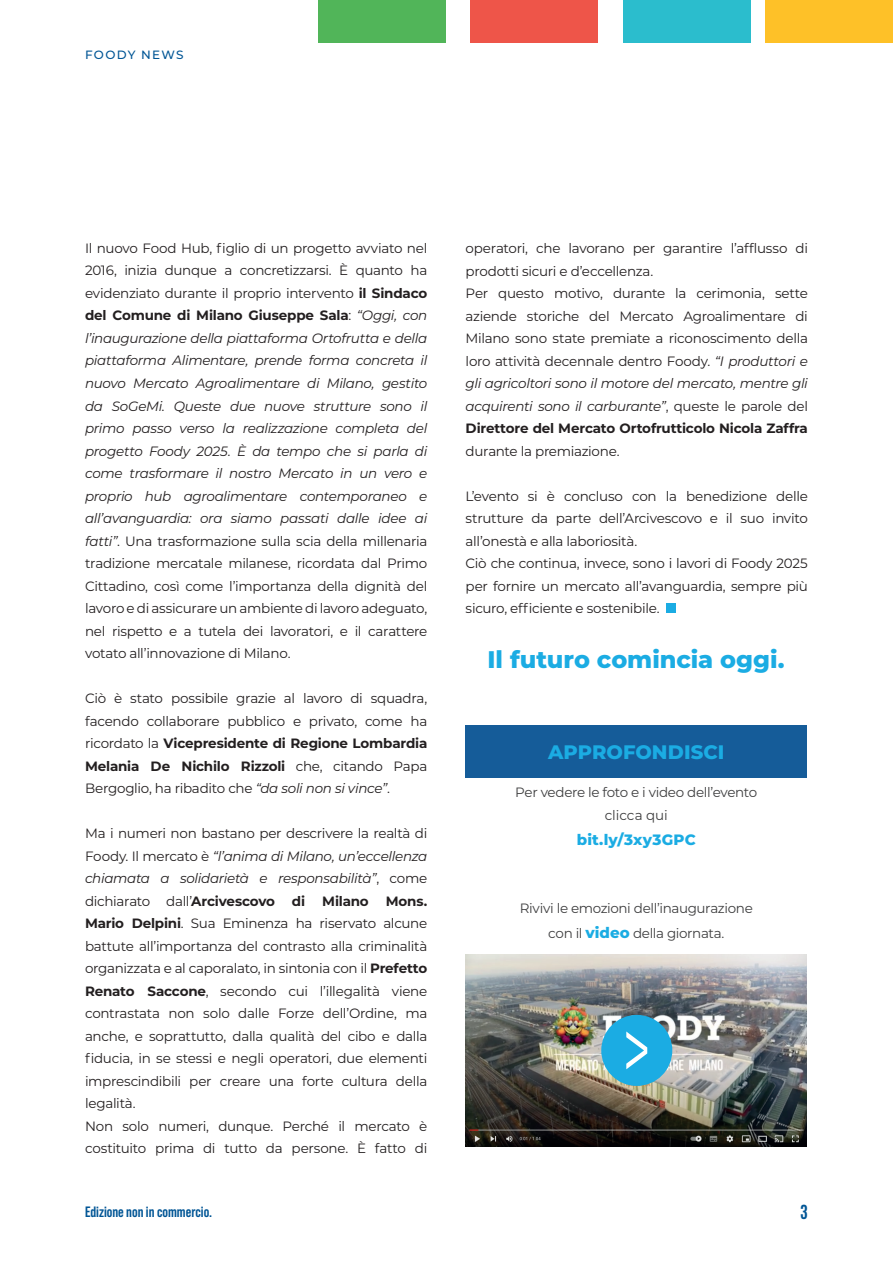
<style>
.page{position:relative;width:893px;height:1263px;background:#fff}
.page>*{position:absolute;margin:0;border:0;box-sizing:border-box;transform-origin:0 0}
.t1{font:800 24px "Montserrat";color:#1bace3}
.t2{font:800 19.5px "Montserrat";letter-spacing:.005em;color:#1bace3}
.t3{font:16.5px "Antonio";color:#005595}
.t4{font:700 15px "Bebas Neue Pro";color:#005595}
.t5{font:800 15px "Montserrat";letter-spacing:.01em;color:#1bace3}
.t6{font:13.5px/22.5px "Montserrat";letter-spacing:-.02em;color:#231f20}
.t7{font:italic 13.5px/22.5px "Montserrat";letter-spacing:-.025em;color:#231f20;text-align:justify}
.t8{font:13.5px/22.5px "Montserrat";letter-spacing:-.025em;color:#3e3e3f;text-align:center}
.t9{font:700 13.5px "Montserrat";letter-spacing:-.015em;color:#231f20}
.t10{font:500 12px "Montserrat";letter-spacing:.105em;color:#005595}
.s1{font-style:normal}
.s2{font-weight:700;font-style:normal}
.s3{font-weight:700}
.s4{font-style:italic}
.s5{font-weight:800;font-size:15px;color:#1bace3}
</style>
<div class="page">
<div style="left:466px;top:726px;width:341px;height:52px;background:#155c99"></div>
<div style="left:666px;top:603px;width:10px;height:10px;background:#1bace3"></div>
<img style="left:466px;top:954px;width:341px;height:192px">
<div style="left:318px;top:0;width:127px;height:43px;background:#51b559"></div>
<div style="left:471px;top:0;width:127px;height:43px;background:#ee5549"></div>
<div style="left:623px;top:0;width:128px;height:43px;background:#2bbdcd"></div>
<div style="left:765px;top:0;width:128px;height:43px;background:#fec128"></div>
<div style="left:601px;top:1015px;width:71px;height:71px;background:#1bace3;border-radius:50%"></div>
<svg style="left:626px;top:1031px;width:21px;height:38px"></svg>
<p class="t10" style="left:85px;top:46px;width:100px">FOODY NEWS</p>
<p class="t7" style="left:85px;top:236px;width:344px"><span class="s1">Il nuovo Food Hub, figlio di un progetto avviato nel 2016, inizia dunque a concretizzarsi. È quanto ha evidenziato durante il proprio intervento</span> <span class="s2">il Sindaco del Comune di Milano Giuseppe Sala</span><span class="s1">:</span> “Oggi, con l’inaugurazione della piattaforma Ortofrutta e della piattaforma Alimentare, prende forma concreta il nuovo Mercato Agroalimentare di Milano, gestito da SoGeMi. Queste due nuove strutture sono il primo passo verso la realizzazione completa del progetto Foody 2025. È da tempo che si parla di come trasformare il nostro Mercato in un vero e proprio hub agroalimentare contemporaneo e all’avanguardia: ora siamo passati dalle idee ai fatti”<span class="s1">. Una trasformazione sulla scia della millenaria tradizione mercatale milanese, ricordata dal Primo Cittadino, così come l’importanza della dignità del lavoro e di assicurare un ambiente di lavoro adeguato, nel rispetto e a tutela dei lavoratori, e il carattere votato all’innovazione di Milano.</span></p>
<p class="t6" style="left:85px;top:686px;width:344px;text-align:justify">Ciò è stato possibile grazie al lavoro di squadra, facendo collaborare pubblico e privato, come ha ricordato la <span class="s3">Vicepresidente di Regione Lombardia Melania De Nichilo Rizzoli</span> che, citando Papa Bergoglio, ha ribadito che <span class="s4">“da soli non si vince”</span>.</p>
<p class="t6" style="left:85px;top:822px;width:344px;text-align:justify">Ma i numeri non bastano per descrivere la realtà di Foody. Il mercato è <span class="s4">“l’anima di Milano, un’eccellenza chiamata a solidarietà e responsabilità”</span>, come dichiarato dall’<span class="s3">Arcivescovo</span></p>
<p class="t9" style="left:292px;top:891px;width:15px">di</p>
<p class="t9" style="left:322px;top:891px;width:48px">Milano</p>
<p class="t6" style="left:85px;top:889px;width:344px;text-indent:301px"><span class="s3">Mons.<br>Mario Delpini</span>. Sua Eminenza ha riservato alcune battute all’importanza del contrasto alla criminalità organizzata e al caporalato, in sintonia con il <span class="s3">Prefetto Renato Saccone</span>, secondo cui l’illegalità viene contrastata non solo dalle Forze dell’Ordine, ma anche, e soprattutto, dalla qualità del cibo e dalla fiducia, in se stessi e negli operatori, due elementi imprescindibili per creare una forte cultura della legalità.<br>Non solo numeri, dunque. Perché il mercato è costituito prima di tutto da persone. È fatto di</p>
<p class="t6" style="left:466px;top:237px;width:344px">operatori, che lavorano per garantire l’afflusso di prodotti sicuri e d’eccellenza.<br>Per questo motivo, durante la cerimonia, sette aziende storiche del Mercato Agroalimentare di Milano sono state premiate a riconoscimento della loro attività decennale dentro Foody. <span class="s4">“I produttori e gli agricoltori sono il motore del mercato, mentre gli acquirenti sono il carburante”</span>, queste le parole del <span class="s3">Direttore del Mercato Ortofrutticolo Nicola Zaffra</span></p>
<p class="t6" style="left:466px;top:439px;width:155px">durante la premiazione.</p>
<p class="t6" style="left:466px;top:484px;width:344px">L’evento si è concluso con la benedizione delle strutture da parte dell’Arcivescovo e il suo invito all’onestà e alla laboriosità.<br>Ciò che continua, invece, sono i lavori di Foody 2025 per fornire un mercato all’avanguardia, sempre più sicuro, efficiente e sostenibile.</p>
<h1 class="t1" style="left:487px;top:642px;width:299px">Il futuro comincia oggi.</h1>
<h2 class="t2" style="left:548px;top:737px;width:178px">APPROFONDISCI</h2>
<p class="t8" style="left:515px;top:781px;width:244px">Per vedere le foto e i video dell’evento clicca qui</p>
<p class="t5" style="left:577px;top:829px;width:120px">bit.ly/3xy3GPC</p>
<p class="t8" style="left:520px;top:895px;width:235px;line-height:25.5px">Rivivi le emozioni dell’inaugurazione con il <span class="s5">video</span> della giornata.</p>
<p class="t4" style="left:85px;top:1203px;width:129px">Edizione non in commercio.</p>
<p class="t3" style="left:800px;top:1200px;width:9px">3</p>
</div>
